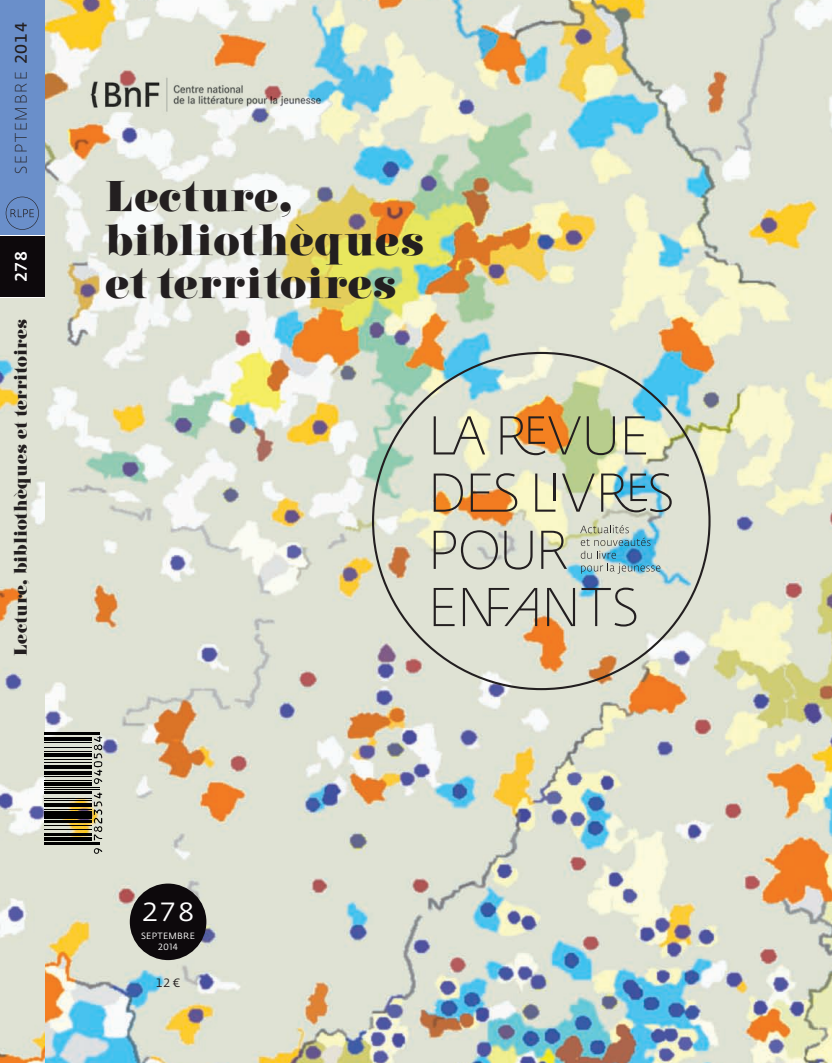
<style>
.page{position:relative;width:832px;height:1063px;background:#fff}
.page>*{position:absolute;margin:0;border:0;box-sizing:border-box;transform-origin:0 0}
.t1{font:45px/43.5px "Carousel EF";letter-spacing:.01em;color:#231f20}
.t2{font:26.1px "Fedra Sans Pro";color:#fff;scale:1.08 1}
.t3{font:18.75px "Carousel EF";color:#231f20}
.t4{font:100 16.5px "Fedra Sans Dis Pro";letter-spacing:.125em;color:#231f20}
.t5{font:500 16.5px "Fedra Sans Pro";color:#fff}
.t6{font:12px "Fedra Sans Pro";color:#231f20}
.t7{font:9px/11.2px "Fedra Sans Pro";letter-spacing:.03em;color:#fff;text-align:center}
.s1{font-family:"Fedra Sans Pro";font-weight:600}
</style>
<div class="page">
<img style="left:45px;top:0;width:786px;height:1063px">
<div style="left:130px;top:884px;width:76px;height:76px;background:#0d090c;border-radius:50%"></div>
<img style="left:87px;top:75px;width:245px;height:40px">
<svg style="left:372px;top:352px;width:338px;height:338px;background:#ced3c1"></svg>
<svg style="left:433px;top:588px;width:21px;height:38px"></svg>
<svg style="left:462px;top:588px;width:75px;height:38px;background:#bcbdb2"></svg>
<svg style="left:581px;top:588px;width:55px;height:39px;background:#bec5bb"></svg>
<svg style="left:547px;top:588px;width:28px;height:38px"></svg>
<svg style="left:504px;top:531px;width:28px;height:39px"></svg>
<svg style="left:433px;top:530px;width:65px;height:40px;background:#bfc1b3"></svg>
<svg style="left:541px;top:531px;width:26px;height:38px"></svg>
<svg style="left:470px;top:473px;width:47px;height:39px;background:#c2986e"></svg>
<svg style="left:535px;top:474px;width:20px;height:38px"></svg>
<svg style="left:433px;top:474px;width:30px;height:38px"></svg>
<svg style="left:601px;top:473px;width:70px;height:39px;background:#93b0b1"></svg>
<svg style="left:561px;top:474px;width:33px;height:38px"></svg>
<hr style="left:553px;top:474px;width:2px;height:27px;background:#231f20">
<svg style="left:433px;top:416px;width:52px;height:38px;background:#cacab2"></svg>
<svg style="left:625px;top:416px;width:20px;height:38px"></svg>
<svg style="left:586px;top:416px;width:28px;height:39px"></svg>
<svg style="left:500px;top:416px;width:80px;height:39px;background:#be935d"></svg>
<img style="left:580px;top:525px;width:80px;height:49px">
<div style="left:0;top:0;width:45px;height:213px;background:#6a8fca"></div>
<img style="left:0;top:299px;width:45px;height:764px">
<div style="left:0;top:22px;width:45px;height:213px;background:#6a8fca"></div>
<div style="left:0;top:237px;width:45px;height:60px;background:#0d090c"></div>
<svg style="left:6px;top:197px;width:33px;height:33px"></svg>
<hr style="left:45px;top:844px;width:54px;height:1px;background:#000">
<hr style="left:45px;top:842px;width:54px;height:1px;background:#000">
<hr style="left:45px;top:837px;width:47px;height:4px;background:#000">
<hr style="left:45px;top:834px;width:47px;height:2px;background:#000">
<hr style="left:45px;top:829px;width:47px;height:1px;background:#000">
<hr style="left:45px;top:825px;width:47px;height:1px;background:#000">
<hr style="left:45px;top:820px;width:47px;height:3px;background:#000">
<hr style="left:45px;top:817px;width:47px;height:2px;background:#000">
<hr style="left:45px;top:811px;width:47px;height:4px;background:#000">
<hr style="left:45px;top:809px;width:47px;height:1px;background:#000">
<hr style="left:45px;top:804px;width:47px;height:3px;background:#000">
<hr style="left:45px;top:800px;width:47px;height:1px;background:#000">
<hr style="left:45px;top:798px;width:47px;height:1px;background:#000">
<hr style="left:45px;top:791px;width:47px;height:3px;background:#000">
<hr style="left:45px;top:789px;width:54px;height:1px;background:#000">
<hr style="left:45px;top:787px;width:54px;height:1px;background:#000">
<hr style="left:45px;top:782px;width:47px;height:4px;background:#000">
<hr style="left:45px;top:780px;width:47px;height:1px;background:#000">
<hr style="left:45px;top:776px;width:47px;height:1px;background:#000">
<hr style="left:45px;top:771px;width:47px;height:4px;background:#000">
<hr style="left:45px;top:765px;width:47px;height:4px;background:#000">
<hr style="left:45px;top:762px;width:47px;height:1px;background:#000">
<hr style="left:45px;top:759px;width:47px;height:1px;background:#000">
<hr style="left:45px;top:753px;width:47px;height:4px;background:#000">
<hr style="left:45px;top:751px;width:47px;height:1px;background:#000">
<hr style="left:45px;top:747px;width:47px;height:1px;background:#000">
<hr style="left:45px;top:743px;width:47px;height:1px;background:#000">
<hr style="left:45px;top:738px;width:47px;height:3px;background:#000">
<hr style="left:45px;top:734px;width:54px;height:1px;background:#000">
<hr style="left:45px;top:732px;width:54px;height:1px;background:#000">
<svg style="left:94px;top:848px;width:8px;height:6px"></svg>
<svg style="left:94px;top:792px;width:8px;height:48px"></svg>
<svg style="left:94px;top:736px;width:8px;height:48px"></svg>
<p class="t4" style="left:15px;top:174px;width:153px;rotate:-90deg">SEPTEMBRE <span class="s1">2014</span></p>
<p class="t5" style="left:15px;top:282px;width:33px;rotate:-90deg">278</p>
<p class="t3" style="left:14px;top:655px;width:338px;rotate:-90deg">Lecture, bibliothèques et territoires</p>
<p class="t1" style="left:105px;top:179px;width:321px">Lecture, bibliothèques et territoires</p>
<p class="t2" style="left:141px;top:901px;width:51px">278</p>
<p class="t7" style="left:141px;top:931px;width:55px">SEPTEMBRE<br>2014</p>
<p class="t6" style="left:156px;top:978px;width:26px">12€</p>
</div>
